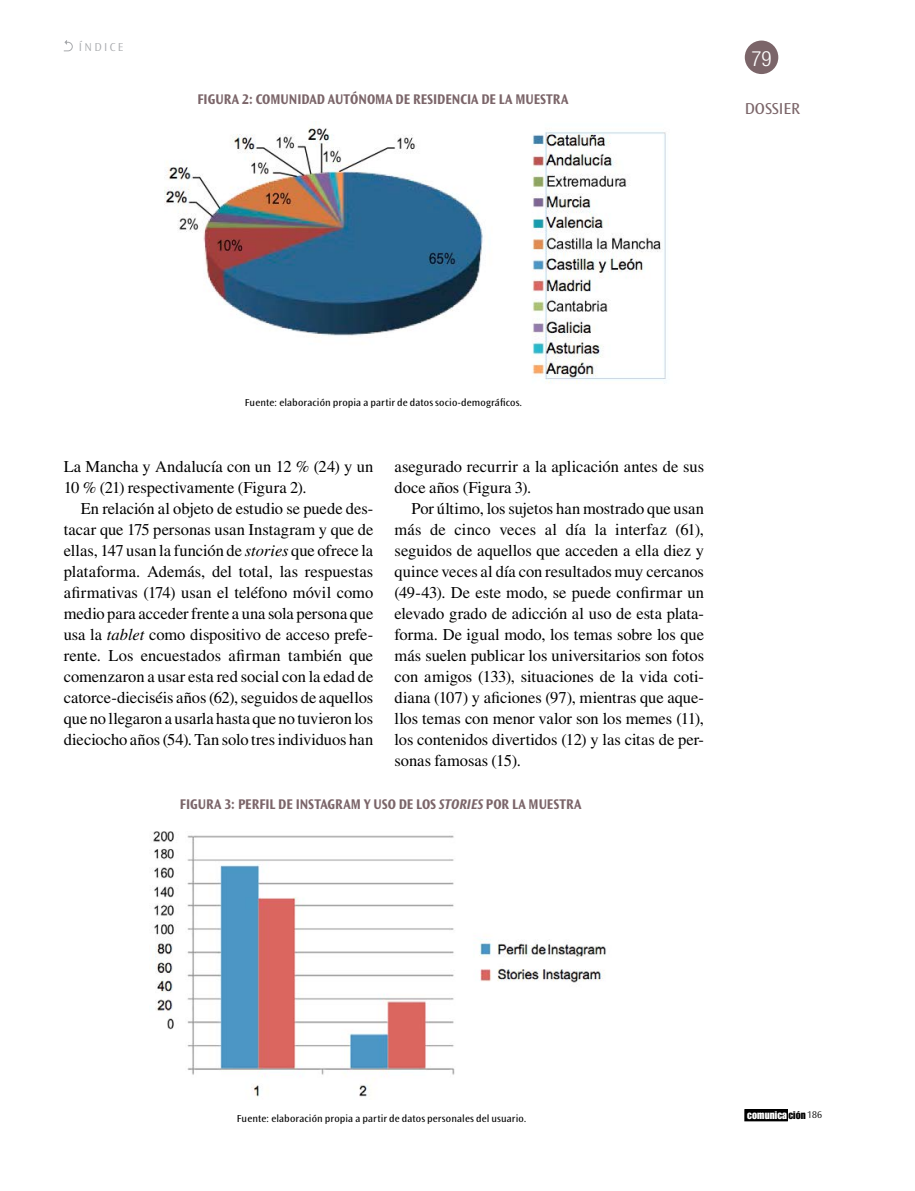
<style>
.page{position:relative;width:915px;height:1191px;background:#fff}
.page>*{position:absolute;margin:0;border:0;box-sizing:border-box;transform-origin:0 0}
.t1{font:300 condensed 21px "Helvetica Neue LT Std";color:#fff}
.t2{font:16.5px/21px "Times LT Std";letter-spacing:-.005em;color:#000}
.t3{font:16.5px "Ocean Sans Std";color:#7b6569}
.t4{font:700 14.7px "Ocean Sans Std";color:#7b6569;scale:.9 1}
.t5{font:300 12px "Ocean Sans Std";letter-spacing:.2em;color:#a7a9ac}
.t6{font:10.8px "Impact LT Std";letter-spacing:.01em;color:#fff}
.t7{font:10.5px "Ocean Sans Std";letter-spacing:.01em;color:#000}
.s1{font-style:italic}
.s2{color:#000}
.s3{font-family:"Ocean Sans Std";font-weight:300;font-size:10.2px;color:#000}
</style>
<div class="page">
<div style="left:744px;top:41px;width:34px;height:33px;background:#7b6569;border-radius:50%"></div>
<div style="left:744px;top:1109px;width:43px;height:11px;background:#000"></div>
<div style="left:744px;top:1109px;width:43px;height:12px;border:1px solid #000"></div>
<svg style="left:64px;top:40px;width:9px;height:11px"></svg>
<img style="left:164px;top:122px;width:502px;height:262px">
<img style="left:153px;top:831px;width:453px;height:266px">
<p class="t5" style="left:79px;top:40px;width:46px">ÍNDICE</p>
<p class="t4" style="left:197px;top:91px;width:413px">FIGURA 2: COMUNIDAD AUTÓNOMA DE RESIDENCIA DE LA MUESTRA</p>
<p class="t1" style="left:751px;top:46px;width:22px">79</p>
<p class="t3" style="left:744px;top:100px;width:57px">DOSSIER</p>
<p class="t7" style="left:245px;top:397px;width:279px">Fuente: elaboración propia a partir de datos socio-demográficos.</p>
<p class="t2" style="left:64px;top:455px;width:311px">La Mancha y Andalucía con un 12 % (24) y un<br>10 % (21) respectivamente (Figura 2).</p>
<p class="t2" style="left:64px;top:497px;width:311px;text-align:justify;text-indent:17px">En relación al objeto de estudio se puede des&shy;tacar que 175 personas usan Instagram y que de ellas, 147 usan la función de <span class="s1">stories</span> que ofrece la plataforma. Además, del total, las respuestas afirmativas (174) usan el teléfono móvil como medio para acceder frente a una sola persona que usa la <span class="s1">tablet</span> como dispositivo de acceso prefe&shy;rente. Los encuestados afirman también que comenzaron a usar esta red social con la edad de catorce-dieciséis años (62), seguidos de aquellos que no llegaron a usarla hasta que no tuvieron los dieciocho años (54). Tan solo tres individuos han</p>
<p class="t2" style="left:394px;top:455px;width:311px">asegurado recurrir a la aplicación antes de sus doce años (Figura 3).</p>
<p class="t2" style="left:394px;top:498px;width:311px;text-align:justify;text-indent:17px">Por último, los sujetos han mostrado que usan más de cinco veces al día la interfaz (61), seguidos de aquellos que acceden a ella diez y quince veces al día con resultados muy cercanos (49-43). De este modo, se puede confirmar un elevado grado de adicción al uso de esta plata&shy;forma. De igual modo, los temas sobre los que más suelen publicar los universitarios son fotos con amigos (133), situaciones de la vida coti&shy;diana (107) y aficiones (97), mientras que aque&shy;llos temas con menor valor son los memes (11), los contenidos divertidos (12) y las citas de per&shy;sonas famosas (15).</p>
<p class="t4" style="left:180px;top:795px;width:447px">FIGURA 3: PERFIL DE INSTAGRAM Y USO DE LOS <span class="s1">STORIES</span> POR LA MUESTRA</p>
<p class="t7" style="left:237px;top:1112px;width:291px">Fuente: elaboración propia a partir de datos personales del usuario.</p>
<p class="t6" style="left:747px;top:1108px;width:76px">comunica <span class="s2">ción</span><span class="s3">186</span></p>
</div>
